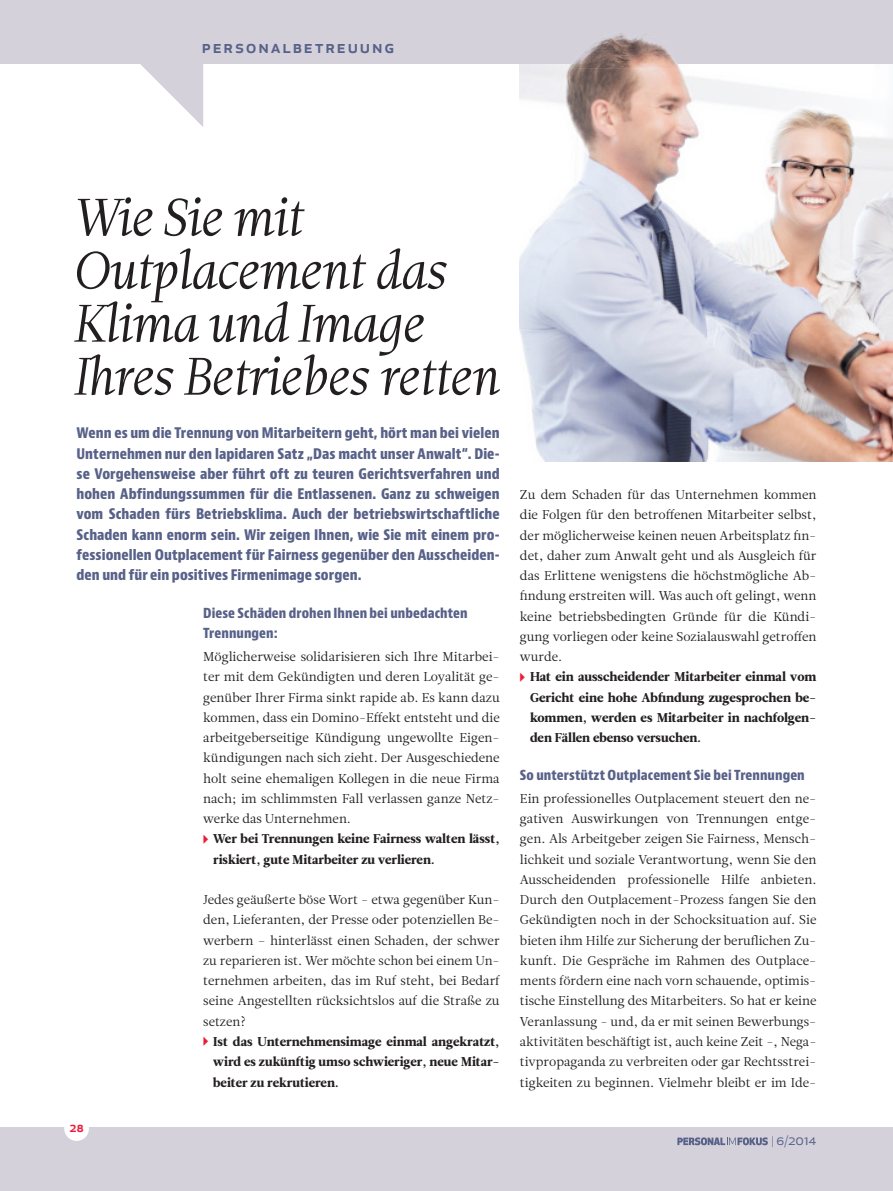
<style>
.page{position:relative;width:893px;height:1191px;background:#fff}
.page>*{position:absolute;margin:0;border:0;box-sizing:border-box;transform-origin:0 0}
._01_Head{font:52.5px "Leitura Italic 1";letter-spacing:-.035em;color:#231f20}
.t1{font:500 18px "Apex New";letter-spacing:.1em;color:#586188}
.t2{font:15px "Apex New";color:#586188}
._02_Vorspann{font:800 condensed 14.25px/20.2px "Bernino Sans";color:#586188;text-align:justify}
.t3{font:500 14.25px "Apex New";color:#ed1a3a}
._06_Zwischenüberschr{font:800 condensed 13.5px/20.2px "Bernino Sans";letter-spacing:.005em;color:#586188}
._03_Body_Normal{font:12.75px/20.2px "Leitura News Roman 1";color:#231f20;text-align:justify}
._03_Body_Normal-2{font:12.75px/20.2px "Leitura News Roman 4";color:#231f20;text-align:justify}
.s1{font-family:"All You Need 2";font-size:10.5px;color:#ed1a3a}
.s2{font-size:10.8px}
.s3{font-size:12px}
</style>
<div class="page">
<div style="left:0;top:0;width:893px;height:64px;background:#d4d1db"></div>
<svg style="left:140px;top:64px;width:63px;height:63px"></svg>
<img style="left:520px;top:175px;width:373px;height:286px">
<img style="left:520px;top:33px;width:373px;height:142px">
<div style="left:0;top:1127px;width:893px;height:64px;background:#d4d1db"></div>
<div style="left:65px;top:1117px;width:23px;height:23px;background:#fff;border-radius:50%"></div>
<div style="left:64px;top:1116px;width:25px;height:24px;border:2px solid #fff;border-radius:50%"></div>
<svg style="left:677px;top:1137px;width:91px;height:8px"></svg>
<p class="t1" style="left:202px;top:35px;width:194px">personalbetreuung</p>
<p class="_01_Head" style="left:72px;top:187px;width:232px">Wie Sie mit</p>
<p class="_01_Head" style="left:72px;top:240px;width:376px">Outplacement das</p>
<p class="_01_Head" style="left:72px;top:293px;width:354px">Klima und Image</p>
<p class="_01_Head" style="left:72px;top:346px;width:428px">Ihres Betriebes retten</p>
<p class="_02_Vorspann" style="left:77px;top:423px;width:425px">Wenn es um die Trennung von Mitarbeitern geht, hört man bei vielen Unternehmen nur den lapidaren Satz „Das macht unser Anwalt“. Die&shy;se Vorgehensweise aber führt oft zu teuren Gerichtsverfahren und hohen Abfindungssummen für die Entlassenen. Ganz zu schweigen vom Schaden fürs Betriebsklima. Auch der betriebswirtschaftliche Schaden kann enorm sein. Wir zeigen Ihnen, wie Sie mit einem pro&shy;fessionellen Outplacement für Fairness gegenüber den Ausscheiden&shy;den und für ein positives Firmenimage sorgen.</p>
<p class="t3" style="left:70px;top:1117px;width:16px">28</p>
<p class="_06_Zwischenüberschr" style="left:203px;top:603px;width:266px">Diese Schäden drohen Ihnen bei unbedachten<br>Trennungen:</p>
<p class="_03_Body_Normal" style="left:203px;top:647px;width:298px">Möglicherweise solidarisieren sich Ihre Mitarbei&shy;ter mit dem Gekündigten und deren Loyalität ge&shy;genüber Ihrer Firma sinkt rapide ab. Es kann dazu kommen, dass ein Domino-Effekt entsteht und die arbeitgeberseitige Kündigung ungewollte Eigen&shy;kündigungen nach sich zieht. Der Ausgeschiedene holt seine ehemaligen Kollegen in die neue Firma nach; im schlimmsten Fall verlassen ganze Netz&shy;werke das Unternehmen.</p>
<p class="_03_Body_Normal-2" style="left:213px;top:829px;width:288px;text-indent:-10px"><span class="s1">A</span> Wer bei Trennungen keine Fairness walten lässt, riskiert, gute Mitarbeiter zu verlieren.</p>
<p class="_03_Body_Normal" style="left:203px;top:890px;width:298px">Jedes geäußerte böse Wort - etwa gegenüber Kun&shy;den, Lieferanten, der Presse oder potenziellen Be&shy;werbern – hinterlässt einen Schaden, der schwer zu reparieren ist. Wer möchte schon bei einem Un&shy;ternehmen arbeiten, das im Ruf steht, bei Bedarf seine Angestellten rücksichtslos auf die Straße zu setzen?</p>
<p class="_03_Body_Normal-2" style="left:213px;top:1031px;width:288px;text-indent:-10px"><span class="s1">A</span> Ist das Unternehmensimage einmal angekratzt, wird es zukünftig umso schwieriger, neue Mitar&shy;beiter zu rekrutieren.</p>
<p class="_03_Body_Normal" style="left:520px;top:485px;width:298px">Zu dem Schaden für das Unternehmen kommen die Folgen für den betroffenen Mitarbeiter selbst, der möglicherweise keinen neuen Arbeitsplatz fin&shy;det, daher zum Anwalt geht und als Ausgleich für das Erlittene wenigstens die höchstmögliche Ab&shy;findung erstreiten will. Was auch oft gelingt, wenn keine betriebsbedingten Gründe für die Kündi&shy;gung vorliegen oder keine Sozialauswahl getroffen wurde.</p>
<p class="_03_Body_Normal-2" style="left:530px;top:667px;width:288px;text-indent:-10px"><span class="s1">A</span> Hat ein ausscheidender Mitarbeiter einmal vom Gericht eine hohe Abfindung zugesprochen be&shy;kommen, werden es Mitarbeiter in nachfolgen&shy;den Fällen ebenso versuchen.</p>
<p class="_06_Zwischenüberschr" style="left:520px;top:765px;width:286px">So unterstützt Outplacement Sie bei Trennungen</p>
<p class="_03_Body_Normal" style="left:520px;top:788px;width:298px">Ein professionelles Outplacement steuert den ne&shy;gativen Auswirkungen von Trennungen entge&shy;gen. Als Arbeitgeber zeigen Sie Fairness, Mensch&shy;lichkeit und soziale Verantwortung, wenn Sie den Ausscheidenden professionelle Hilfe anbieten.<br>Durch den Outplacement-Prozess fangen Sie den Gekündigten noch in der Schocksituation auf. Sie bieten ihm Hilfe zur Sicherung der beruflichen Zu&shy;kunft. Die Gespräche im Rahmen des Outplace&shy;ments fördern eine nach vorn schauende, optimis&shy;tische Einstellung des Mitarbeiters. So hat er keine Veranlassung - und, da er mit seinen Bewerbungs&shy;aktivitäten beschäftigt ist, auch keine Zeit -, Nega&shy;tivpropaganda zu verbreiten oder gar Rechtsstrei&shy;tigkeiten zu beginnen. Vielmehr bleibt er im Ide-</p>
<p class="t2" style="left:772px;top:1129px;width:46px"><span class="s2">|</span> 6<span class="s3">/</span>2014</p>
</div>
